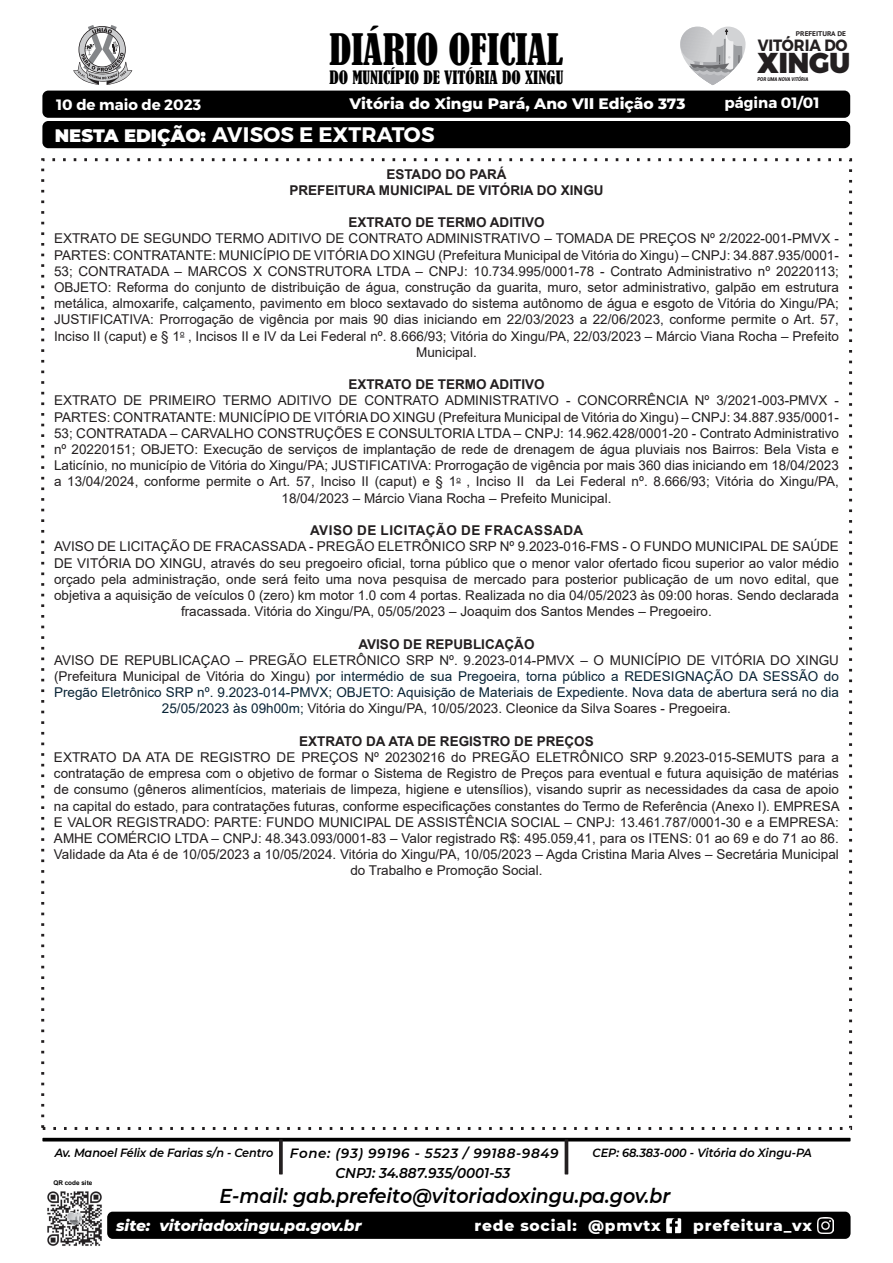
<style>
.page{position:relative;width:893px;height:1263px;background:#fff}
.page>*{position:absolute;margin:0;border:0;box-sizing:border-box;transform-origin:0 0}
.t1{font:condensed 40.65px "Bernard";color:#000}
.t2{font:900 28.65px "Montserrat";color:#231f20;scale:.95 1}
.t3{font:700 21px "Montserrat";letter-spacing:.01em;color:#fff}
.t4{font:italic 600 20.1px "Montserrat";color:#000;scale:.95 1}
.t5{font:900 18px "Montserrat";color:#fff}
.t6{font:condensed 17.25px "Bernard";color:#000}
.t7{font:700 16.35px "Montserrat";color:#231f20;scale:.91 1}
.t8{font:800 15.45px "Montserrat";color:#fff}
.t9{font:800 15.45px "Montserrat";letter-spacing:.05em;color:#fff}
.t10{font:italic 800 15.45px "Montserrat";color:#fff}
.t11{font:700 15px "Montserrat";color:#fff}
.t12{font:italic 600 14.25px "Montserrat";color:#000;scale:.95 1}
.t13{font:13.5px/16.2px "Arial";color:#231f20;text-align:center}
.t14{font:13.5px/16.2px "Arial";color:#092436;text-align:center}
.t15{font:700 13.5px/16.2px "Arial";color:#231f20;text-align:center}
.t16{font:700 13.5px "Arial";letter-spacing:.035em;color:#231f20}
.t17{font:italic 600 11.85px "Montserrat";color:#000;scale:.95 1}
.t18{font:700 6.75px "PT Sans";color:#231f20;scale:1.09 1}
.t19{font:700 6.45px "Arial";color:#000}
.t20{font:italic 900 5.25px "Roboto";color:#231f20;scale:.87 1}
.s1{font-size:15px}
.s2{color:#231f20}
.s3{font-size:13.35px}
</style>
<div class="page">
<div style="left:107px;top:1212px;width:743px;height:27px;background:#000;border-radius:6px"></div>
<hr style="left:42px;top:1138px;width:808px;height:3px;background:#000">
<svg style="left:680px;top:27px;width:65px;height:58px"></svg>
<img style="left:47px;top:1191px;width:55px;height:55px">
<div style="left:42px;top:121px;width:808px;height:27px;background:#000;border-radius:6px"></div>
<div style="left:42px;top:91px;width:808px;height:27px;background:#000;border-radius:6px"></div>
<svg style="left:73px;top:25px;width:59px;height:60px"></svg>
<svg style="left:279px;top:1139px;width:4px;height:35px"></svg>
<hr style="left:565px;top:1139px;width:3px;height:35px;background:#231f20">
<img style="left:818px;top:1218px;width:16px;height:15px">
<svg style="left:666px;top:1218px;width:15px;height:15px"></svg>
<h1 class="t1" style="left:329px;top:26px;width:236px">DIÁRIO OFICIAL</h1>
<p class="t6" style="left:330px;top:67px;width:235px">DO MUNICÍPIO DE VITÓRIA DO XINGU</p>
<p class="t18" style="left:796px;top:29px;width:47px">PREFEITURA DE</p>
<p class="t7" style="left:758px;top:35px;width:100px">VITÓRIA DO</p>
<p class="t20" style="left:757px;top:75px;width:60px">POR UMA NOVA VITÓRIA</p>
<h2 class="t2" style="left:758px;top:45px;width:99px">XINGU</h2>
<p class="t11" style="left:56px;top:95px;width:146px">10 de maio de 2023</p>
<p class="t11" style="left:725px;top:93px;width:96px">página 01/01</p>
<p class="t8" style="left:349px;top:93px;width:337px">Vitória do Xingu Pará, Ano VII Edição <span class="s1">373</span></p>
<h3 class="t3" style="left:212px;top:122px;width:224px">AVISOS E EXTRATOS</h3>
<h3 class="t5" style="left:55px;top:122px;width:153px">NESTA EDIÇÃO:</h3>
<p class="t15" style="left:289px;top:166px;width:316px">ESTADO DO PARÁ<br>PREFEITURA MUNICIPAL DE VITÓRIA DO XINGU</p>
<p class="t15" style="left:348px;top:215px;width:198px">EXTRATO DE TERMO ADITIVO</p>
<p class="t13" style="left:54px;top:231px;width:786px">EXTRATO DE SEGUNDO TERMO ADITIVO DE CONTRATO ADMINISTRATIVO – TOMADA DE PREÇOS Nº 2/2022-001-PMVX - PARTES: CONTRATANTE: MUNICÍPIO DE VITÓRIA DO XINGU (Prefeitura Municipal de Vitória do Xingu) – CNPJ: 34.887.935/0001- 53; CONTRATADA – MARCOS X CONSTRUTORA LTDA – CNPJ: 10.734.995/0001-78 - Contrato Administrativo nº 20220113; OBJETO: Reforma do conjunto de distribuição de água, construção da guarita, muro, setor administrativo, galpão em estrutura metálica, almoxarife, calçamento, pavimento em bloco sextavado do sistema autônomo de água e esgoto de Vitória do Xingu/PA; JUSTIFICATIVA: Prorrogação de vigência por mais 90 dias iniciando em 22/03/2023 a 22/06/2023, conforme permite o Art. 57, Inciso II (caput) e § 1<sup>o</sup> , Incisos II e IV da Lei Federal nº. 8.666/93; Vitória do Xingu/PA, 22/03/2023 – Márcio Viana Rocha – Prefeito Municipal.</p>
<p class="t15" style="left:348px;top:377px;width:198px">EXTRATO DE TERMO ADITIVO</p>
<p class="t13" style="left:54px;top:393px;width:786px">EXTRATO DE PRIMEIRO TERMO ADITIVO DE CONTRATO ADMINISTRATIVO - CONCORRÊNCIA Nº 3/2021-003-PMVX - PARTES: CONTRATANTE: MUNICÍPIO DE VITÓRIA DO XINGU (Prefeitura Municipal de Vitória do Xingu) – CNPJ: 34.887.935/0001- 53; CONTRATADA – CARVALHO CONSTRUÇÕES E CONSULTORIA LTDA – CNPJ: 14.962.428/0001-20 - Contrato Administrativo nº 20220151; OBJETO: Execução de serviços de implantação de rede de drenagem de água pluviais nos Bairros: Bela Vista e Laticínio, no município de Vitória do Xingu/PA; JUSTIFICATIVA: Prorrogação de vigência por mais 360 dias iniciando em 18/04/2023 a 13/04/2024, conforme permite o Art. 57, Inciso II (caput) e § 1<sup>o</sup> , Inciso II da Lei Federal nº. 8.666/93; Vitória do Xingu/PA, 18/04/2023 – Márcio Viana Rocha – Prefeito Municipal.</p>
<p class="t16" style="left:310px;top:521px;width:275px">AVISO DE LICITAÇÃO DE FRACASSADA</p>
<p class="t13" style="left:54px;top:538px;width:786px">AVISO DE LICITAÇÃO DE FRACASSADA - PREGÃO ELETRÔNICO SRP Nº 9.2023-016-FMS - O FUNDO MUNICIPAL DE SAÚDE DE VITÓRIA DO XINGU, através do seu pregoeiro oficial, torna público que o menor valor ofertado ficou superior ao valor médio orçado pela administração, onde será feito uma nova pesquisa de mercado para posterior publicação de um novo edital, que objetiva a aquisição de veículos 0 (zero) km motor 1.0 com 4 portas. Realizada no dia 04/05/2023 às 09:00 horas. Sendo declarada fracassada. Vitória do Xingu/PA, 05/05/2023 – Joaquim dos Santos Mendes – Pregoeiro.</p>
<p class="t15" style="left:358px;top:636px;width:178px">AVISO DE REPUBLICAÇÃO</p>
<p class="t14" style="left:54px;top:652px;width:786px"><span class="s2">AVISO DE REPUBLICAÇAO – PREGÃO ELETRÔNICO SRP Nº. 9.2023-014-PMVX – O MUNICÍPIO DE VITÓRIA DO XINGU (Prefeitura Municipal de Vitória do Xingu)</span> por intermédio de sua Pregoeira, torna público a REDESIGNAÇÃO DA SESSÃO do Pregão Eletrônico SRP nº. 9.2023-014-PMVX; OBJETO: Aquisição de Materiais de Expediente. Nova data de abertura será no dia 25/05/2023 às 09h00m; <span class="s2">Vitória do Xingu/PA, 10/05/2023. Cleonice da Silva Soares - Pregoeira.</span></p>
<p class="t15" style="left:299px;top:733px;width:296px">EXTRATO DA ATA DE REGISTRO DE PREÇOS</p>
<p class="t13" style="left:54px;top:749px;width:787px">EXTRATO DA ATA DE REGISTRO DE PREÇOS Nº 20230216 do PREGÃO ELETRÔNICO SRP 9.2023-015-SEMUTS para a contratação de empresa com o objetivo de formar o Sistema de Registro de Preços para eventual e futura aquisição de matérias de consumo (gêneros alimentícios, materiais de limpeza, higiene e utensílios), visando suprir as necessidades da casa de apoio na capital do estado, para contratações futuras, conforme especificações constantes do Termo de Referência (Anexo I). EMPRESA E VALOR REGISTRADO: PARTE: FUNDO MUNICIPAL DE ASSISTÊNCIA SOCIAL – CNPJ: 13.461.787/0001-30 e a EMPRESA:<br>AMHE COMÉRCIO LTDA – CNPJ: 48.343.093/0001-83 – Valor registrado R$: 495.059,41, para os ITENS: 01 ao 69 e do 71 ao 86.<br>Validade da Ata é de 10/05/2023 a 10/05/2024. Vitória do Xingu/PA, 10/05/2023 – Agda Cristina Maria Alves – Secretária Municipal do Trabalho e Promoção Social.</p>
<p class="t17" style="left:55px;top:1144px;width:532px">Av. Manoel Félix de Farias s/n - Centro <span class="s3">Fone: (93) 99196 - 5523 / 99188-9849</span></p>
<p class="t17" style="left:592px;top:1144px;width:232px">CEP: 68.383-000 - Vitória do Xingu-PA</p>
<p class="t12" style="left:335px;top:1163px;width:185px">CNPJ: 34.887.935/0001-53</p>
<h3 class="t4" style="left:220px;top:1182px;width:476px">E-mail: gab.prefeito@vitoriadoxingu.pa.gov.br</h3>
<p class="t10" style="left:116px;top:1214px;width:247px">site: vitoriadoxingu.pa.gov.br</p>
<p class="t9" style="left:474px;top:1214px;width:188px">rede social: @pmvtx</p>
<p class="t9" style="left:693px;top:1214px;width:120px">prefeitura_vx</p>
<p class="t19" style="left:53px;top:1178px;width:40px">QR code site</p>
</div>
